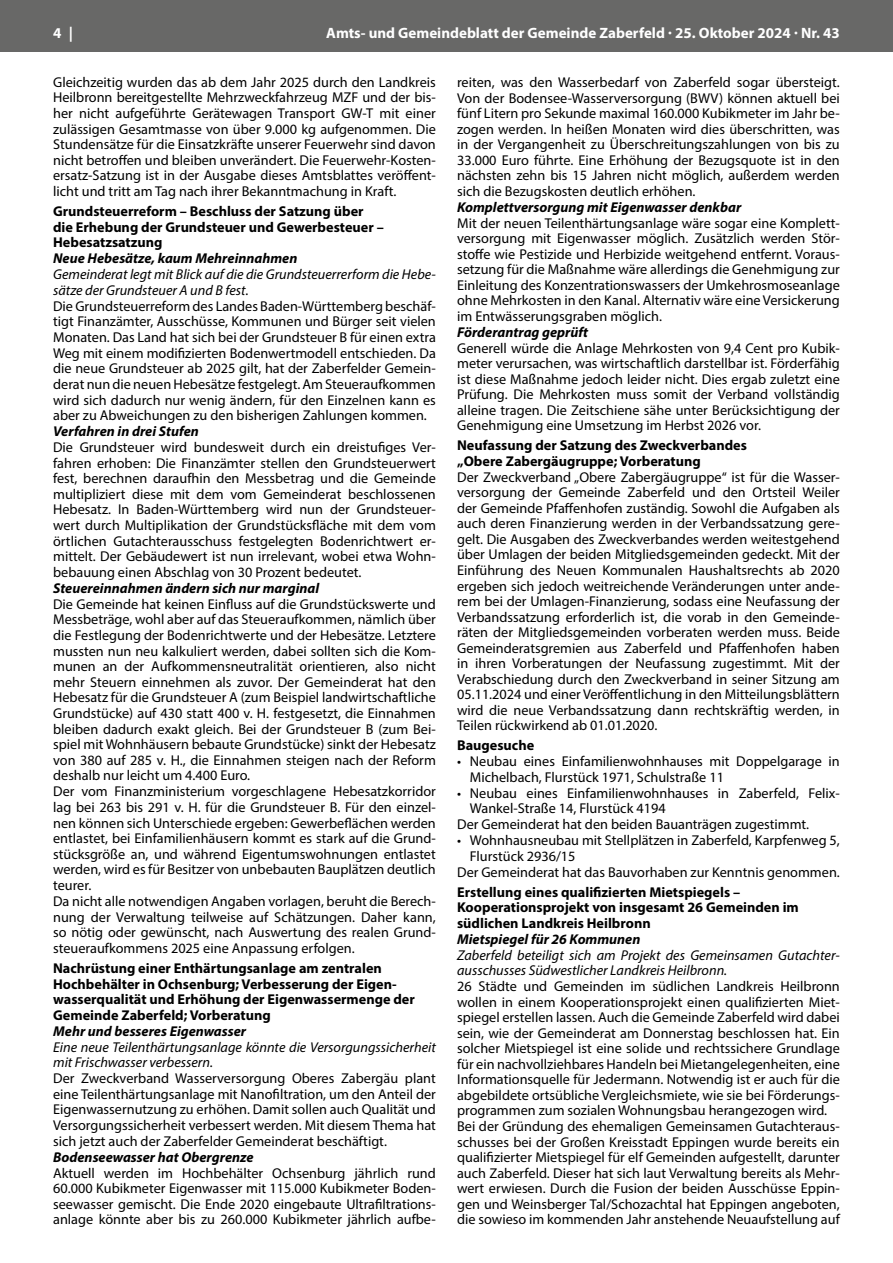
<style>
.page{position:relative;width:893px;height:1263px;background:#fff}
.page>*{position:absolute;margin:0;border:0;box-sizing:border-box;transform-origin:0 0}
.t1{font:700 15px "Myriad Pro";color:#fff}
.t2{font:14.25px/15.6px "Myriad Pro";color:#000;text-align:justify}
.t3{font:700 14.25px/15.6px "Myriad Pro";color:#000}
.t4{font:italic 14.25px/15.6px "Myriad Pro";color:#000}
.t5{font:italic 700 14.25px "Myriad Pro";color:#000}
</style>
<div class="page">
<div style="left:0;top:0;width:893px;height:51px;background:#686867"></div>
<p class="t1" style="left:53px;top:23px;width:22px">4 |</p>
<p class="t1" style="left:326px;top:23px;width:515px">Amts- und Gemeindeblatt der Gemeinde Zaberfeld · 25. Oktober 2024 · Nr. 43</p>
<p class="t2" style="left:457px;top:74px;width:384px">reiten, was den Wasserbedarf von Zaberfeld sogar übersteigt.<br>Von der Bodensee-Wasserversorgung (BWV) können aktuell bei fünf Litern pro Sekunde maximal 160.000 Kubikmeter im Jahr be&shy;zogen werden. In heißen Monaten wird dies überschritten, was in der Vergangenheit zu Überschreitungszahlungen von bis zu 33.000 Euro führte. Eine Erhöhung der Bezugsquote ist in den nächsten zehn bis 15 Jahren nicht möglich, außerdem werden sich die Bezugskosten deutlich erhöhen.</p>
<p class="t5" style="left:457px;top:198px;width:286px">Komplettversorgung mit Eigenwasser denkbar</p>
<p class="t2" style="left:457px;top:215px;width:384px">Mit der neuen Teilenthärtungsanlage wäre sogar eine Komplett&shy;versorgung mit Eigenwasser möglich. Zusätzlich werden Stör&shy;stoffe wie Pestizide und Herbizide weitgehend entfernt. Voraus&shy;setzung für die Maßnahme wäre allerdings die Genehmigung zur Einleitung des Konzentrationswassers der Umkehrosmoseanlage ohne Mehrkosten in den Kanal. Alternativ wäre eine Versickerung im Entwässerungsgraben möglich.</p>
<p class="t5" style="left:457px;top:323px;width:133px">Förderantrag geprüft</p>
<p class="t2" style="left:457px;top:340px;width:384px">Generell würde die Anlage Mehrkosten von 9,4 Cent pro Kubik&shy;meter verursachen, was wirtschaftlich darstellbar ist. Förderfähig ist diese Maßnahme jedoch leider nicht. Dies ergab zuletzt eine Prüfung. Die Mehrkosten muss somit der Verband vollständig alleine tragen. Die Zeitschiene sähe unter Berücksichtigung der Genehmigung eine Umsetzung im Herbst 2026 vor.</p>
<p class="t3" style="left:457px;top:437px;width:291px">Neufassung der Satzung des Zweckverbandes „Obere Zabergäugruppe; Vorberatung</p>
<p class="t2" style="left:457px;top:469px;width:384px">Der Zweckverband „Obere Zabergäugruppe“ ist für die Wasser&shy;versorgung der Gemeinde Zaberfeld und den Ortsteil Weiler der Gemeinde Pfaffenhofen zuständig. Sowohl die Aufgaben als auch deren Finanzierung werden in der Verbandssatzung gere&shy;gelt. Die Ausgaben des Zweckverbandes werden weitestgehend über Umlagen der beiden Mitgliedsgemeinden gedeckt. Mit der Einführung des Neuen Kommunalen Haushaltsrechts ab 2020 ergeben sich jedoch weitreichende Veränderungen unter ande&shy;rem bei der Umlagen-Finanzierung, sodass eine Neufassung der Verbandssatzung erforderlich ist, die vorab in den Gemeinde&shy;räten der Mitgliedsgemeinden vorberaten werden muss. Beide Gemeinderatsgremien aus Zaberfeld und Pfaffenhofen haben in ihren Vorberatungen der Neufassung zugestimmt. Mit der Verabschiedung durch den Zweckverband in seiner Sitzung am 05.11.2024 und einer Veröffentlichung in den Mitteilungsblättern wird die neue Verbandssatzung dann rechtskräftig werden, in Teilen rückwirkend ab 01.01.2020.</p>
<p class="t3" style="left:457px;top:737px;width:79px">Baugesuche</p>
<p class="t2" style="left:470px;top:753px;width:371px;text-indent:-13px">• Neubau eines Einfamilienwohnhauses mit Doppelgarage in<br>Michelbach, Flurstück 1971, Schulstraße 11</p>
<p class="t2" style="left:457px;top:785px;width:384px">• Neubau eines Einfamilienwohnhauses in Zaberfeld, Felix-</p>
<p class="t2" style="left:470px;top:800px;width:197px">Wankel-Straße 14, Flurstück 4194</p>
<p class="t2" style="left:457px;top:816px;width:354px">Der Gemeinderat hat den beiden Bauanträgen zugestimmt.</p>
<p class="t2" style="left:457px;top:832px;width:384px">• Wohnhausneubau mit Stellplätzen in Zaberfeld, Karpfenweg 5,</p>
<p class="t2" style="left:470px;top:848px;width:107px">Flurstück 2936/15</p>
<p class="t2" style="left:457px;top:864px;width:384px">Der Gemeinderat hat das Bauvorhaben zur Kenntnis genommen.</p>
<p class="t3" style="left:457px;top:884px;width:343px">Erstellung eines qualifizierten Mietspiegels –<br>Kooperationsprojekt von insgesamt 26 Gemeinden im südlichen Landkreis Heilbronn</p>
<p class="t5" style="left:457px;top:930px;width:185px">Mietspiegel für 26 Kommunen</p>
<p class="t4" style="left:457px;top:947px;width:384px">Zaberfeld beteiligt sich am Projekt des Gemeinsamen Gutachter&shy;ausschusses Südwestlicher Landkreis Heilbronn.</p>
<p class="t2" style="left:457px;top:978px;width:384px;text-align:left">26 Städte und Gemeinden im südlichen Landkreis Heilbronn wollen in einem Kooperationsprojekt einen qualifizierten Miet&shy;spiegel erstellen lassen. Auch die Gemeinde Zaberfeld wird dabei sein, wie der Gemeinderat am Donnerstag beschlossen hat. Ein solcher Mietspiegel ist eine solide und rechtssichere Grundlage für ein nachvollziehbares Handeln bei Mietangelegenheiten, eine Informationsquelle für Jedermann. Notwendig ist er auch für die abgebildete ortsübliche Vergleichsmiete, wie sie bei Förderungs&shy;programmen zum sozialen Wohnungsbau herangezogen wird.<br>Bei der Gründung des ehemaligen Gemeinsamen Gutachteraus&shy;schusses bei der Großen Kreisstadt Eppingen wurde bereits ein qualifizierter Mietspiegel für elf Gemeinden aufgestellt, darunter auch Zaberfeld. Dieser hat sich laut Verwaltung bereits als Mehr&shy;wert erwiesen. Durch die Fusion der beiden Ausschüsse Eppin&shy;gen und Weinsberger Tal/Schozachtal hat Eppingen angeboten, die sowieso im kommenden Jahr anstehende Neuaufstellung auf</p>
<p class="t2" style="left:53px;top:74px;width:384px">Gleichzeitig wurden das ab dem Jahr 2025 durch den Landkreis Heilbronn bereitgestellte Mehrzweckfahrzeug MZF und der bis&shy;her nicht aufgeführte Gerätewagen Transport GW-T mit einer zulässigen Gesamtmasse von über 9.000 kg aufgenommen. Die Stundensätze für die Einsatzkräfte unserer Feuerwehr sind davon nicht betroffen und bleiben unverändert. Die Feuerwehr-Kosten&shy;ersatz-Satzung ist in der Ausgabe dieses Amtsblattes veröffent&shy;licht und tritt am Tag nach ihrer Bekanntmachung in Kraft.</p>
<p class="t3" style="left:53px;top:203px;width:332px">Grundsteuerreform – Beschluss der Satzung über die Erhebung der Grundsteuer und Gewerbesteuer –<br>Hebesatzsatzung</p>
<p class="t5" style="left:53px;top:249px;width:246px">Neue Hebesätze, kaum Mehreinnahmen</p>
<p class="t4" style="left:53px;top:266px;width:384px">Gemeinderat legt mit Blick auf die die Grundsteuerrerform die Hebe&shy;sätze der Grundsteuer A und B fest.</p>
<p class="t2" style="left:53px;top:298px;width:384px">Die Grundsteuerreform des Landes Baden-Württemberg beschäf&shy;tigt Finanzämter, Ausschüsse, Kommunen und Bürger seit vielen Monaten. Das Land hat sich bei der Grundsteuer B für einen extra Weg mit einem modifizierten Bodenwertmodell entschieden. Da die neue Grundsteuer ab 2025 gilt, hat der Zaberfelder Gemein&shy;derat nun die neuen Hebesätze festgelegt. Am Steueraufkommen wird sich dadurch nur wenig ändern, für den Einzelnen kann es aber zu Abweichungen zu den bisherigen Zahlungen kommen.</p>
<p class="t5" style="left:53px;top:422px;width:147px">Verfahren in drei Stufen</p>
<p class="t2" style="left:53px;top:439px;width:384px">Die Grundsteuer wird bundesweit durch ein dreistufiges Ver&shy;fahren erhoben: Die Finanzämter stellen den Grundsteuerwert fest, berechnen daraufhin den Messbetrag und die Gemeinde multipliziert diese mit dem vom Gemeinderat beschlossenen Hebesatz. In Baden-Württemberg wird nun der Grundsteuer&shy;wert durch Multiplikation der Grundstücksfläche mit dem vom örtlichen Gutachterausschuss festgelegten Bodenrichtwert er&shy;mittelt. Der Gebäudewert ist nun irrelevant, wobei etwa Wohn&shy;bebauung einen Abschlag von 30 Prozent bedeutet.</p>
<p class="t5" style="left:53px;top:579px;width:268px">Steuereinnahmen ändern sich nur marginal</p>
<p class="t2" style="left:53px;top:596px;width:384px;text-align:left">Die Gemeinde hat keinen Einfluss auf die Grundstückswerte und Messbeträge, wohl aber auf das Steueraufkommen, nämlich über die Festlegung der Bodenrichtwerte und der Hebesätze. Letztere mussten nun neu kalkuliert werden, dabei sollten sich die Kom&shy;munen an der Aufkommensneutralität orientieren, also nicht mehr Steuern einnehmen als zuvor. Der Gemeinderat hat den Hebesatz für die Grundsteuer A (zum Beispiel landwirtschaftliche Grundstücke) auf 430 statt 400 v. H. festgesetzt, die Einnahmen bleiben dadurch exakt gleich. Bei der Grundsteuer B (zum Bei&shy;spiel mit Wohnhäusern bebaute Grundstücke) sinkt der Hebesatz von 380 auf 285 v. H., die Einnahmen steigen nach der Reform deshalb nur leicht um 4.400 Euro.<br>Der vom Finanzministerium vorgeschlagene Hebesatzkorridor lag bei 263 bis 291 v. H. für die Grundsteuer B. Für den einzel&shy;nen können sich Unterschiede ergeben: Gewerbeflächen werden entlastet, bei Einfamilienhäusern kommt es stark auf die Grund&shy;stücksgröße an, und während Eigentumswohnungen entlastet werden, wird es für Besitzer von unbebauten Bauplätzen deutlich teurer.<br>Da nicht alle notwendigen Angaben vorlagen, beruht die Berech&shy;nung der Verwaltung teilweise auf Schätzungen. Daher kann, so nötig oder gewünscht, nach Auswertung des realen Grund&shy;steueraufkommens 2025 eine Anpassung erfolgen.</p>
<p class="t3" style="left:53px;top:960px;width:363px">Nachrüstung einer Enthärtungsanlage am zentralen Hochbehälter in Ochsenburg; Verbesserung der Eigen&shy;wasserqualität und Erhöhung der Eigenwassermenge der Gemeinde Zaberfeld; Vorberatung</p>
<p class="t5" style="left:53px;top:1022px;width:194px">Mehr und besseres Eigenwasser</p>
<p class="t4" style="left:53px;top:1039px;width:384px">Eine neue Teilenthärtungsanlage könnte die Versorgungssicherheit mit Frischwasser verbessern.</p>
<p class="t2" style="left:53px;top:1070px;width:384px">Der Zweckverband Wasserversorgung Oberes Zabergäu plant eine Teilenthärtungsanlage mit Nanofiltration, um den Anteil der Eigenwassernutzung zu erhöhen. Damit sollen auch Qualität und Versorgungssicherheit verbessert werden. Mit diesem Thema hat sich jetzt auch der Zaberfelder Gemeinderat beschäftigt.</p>
<p class="t5" style="left:53px;top:1147px;width:202px">Bodenseewasser hat Obergrenze</p>
<p class="t2" style="left:53px;top:1165px;width:384px">Aktuell werden im Hochbehälter Ochsenburg jährlich rund 60.000 Kubikmeter Eigenwasser mit 115.000 Kubikmeter Boden&shy;seewasser gemischt. Die Ende 2020 eingebaute Ultrafiltrations&shy;anlage könnte aber bis zu 260.000 Kubikmeter jährlich aufbe-</p>
</div>
